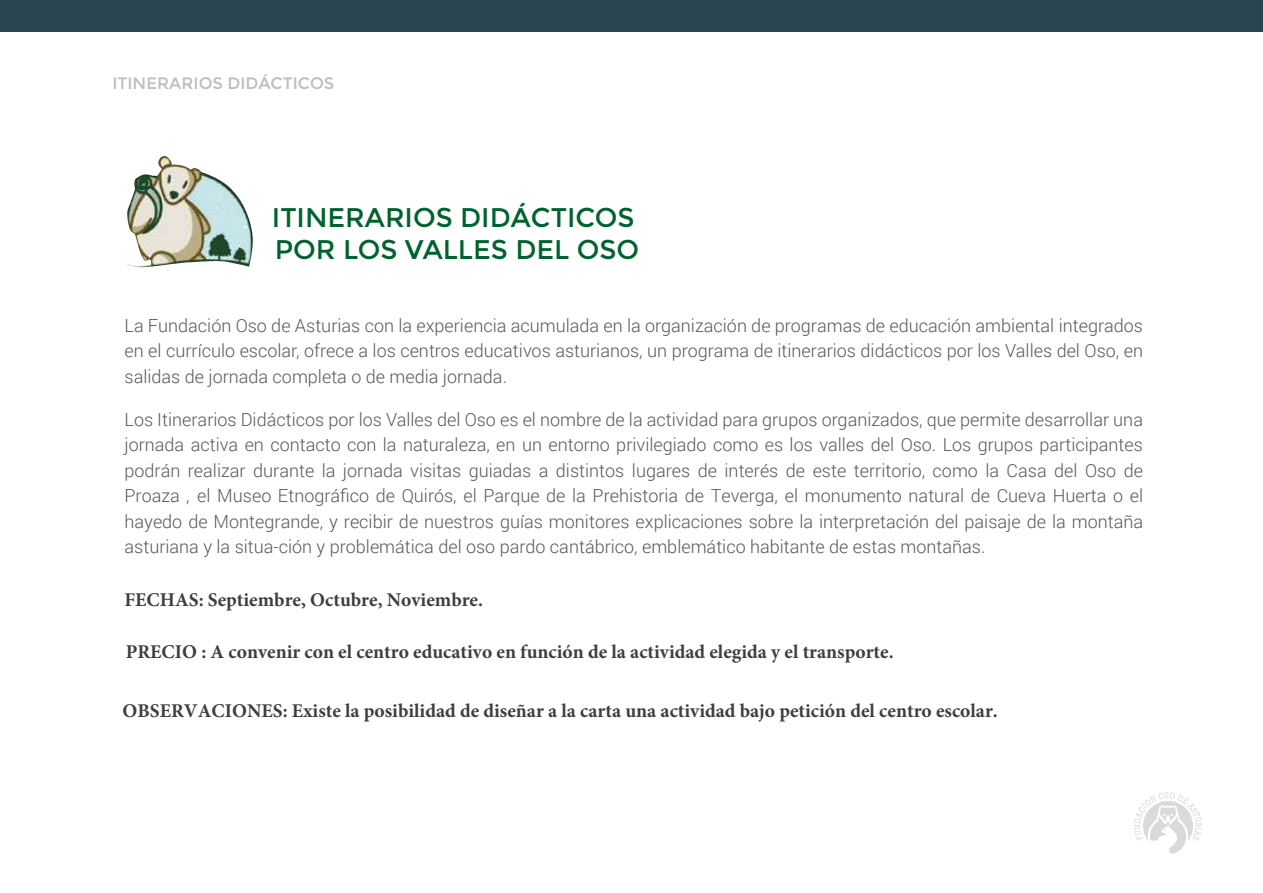
<style>
.page{position:relative;width:1263px;height:893px;background:#fff}
.page>*{position:absolute;margin:0;border:0;box-sizing:border-box;transform-origin:0 0}
.t1{font:27px/32.4px "Montserrat";color:#00632e}
.t2{font:700 19.5px "Minion Pro";color:#3e3d40}
.t3{font:300 18px/25.5px "Roboto";color:#58585a;text-align:justify}
.t4{font:16.5px "Montserrat";color:#bbbdbe}
</style>
<div class="page">
<img style="left:125px;top:156px;width:128px;height:112px">
<svg style="left:1134px;top:792px;width:68px;height:62px"></svg>
<div style="left:0;top:0;width:1263px;height:32px;background:#2a4552"></div>
<p class="t4" style="left:112px;top:74px;width:223px">ITINERARIOS DIDÁCTICOS</p>
<h1 class="t1" style="left:272px;top:201px;width:369px">ITINERARIOS DIDÁCTICOS<br>POR LOS VALLES DEL OSO</h1>
<p class="t3" style="left:124px;top:312px;width:1020px">La Fundación Oso de Asturias con la experiencia acumulada en la organización de programas de educación ambiental integrados en el currículo escolar, ofrece a los centros educativos asturianos, un programa de itinerarios didácticos por los Valles del Oso, en salidas de jornada completa o de media jornada.</p>
<p class="t3" style="left:124px;top:406px;width:1020px">Los Itinerarios Didácticos por los Valles del Oso es el nombre de la actividad para grupos organizados, que permite desarrollar una jornada activa en contacto con la naturaleza, en un entorno privilegiado como es los valles del Oso. Los grupos participantes podrán realizar durante la jornada visitas guiadas a distintos lugares de interés de este territorio, como la Casa del Oso de Proaza , el Museo Etnográfico de Quirós, el Parque de la Prehistoria de Teverga, el monumento natural de Cueva Huerta o el hayedo de Montegrande, y recibir de nuestros guías monitores explicaciones sobre la interpretación del paisaje de la montaña asturiana y la situa-ción y problemática del oso pardo cantábrico, emblemático habitante de estas montañas.</p>
<p class="t2" style="left:124px;top:586px;width:360px">FECHAS: Septiembre, Octubre, Noviembre.</p>
<p class="t2" style="left:126px;top:638px;width:769px">PRECIO : A convenir con el centro educativo en función de la actividad elegida y el transporte.</p>
<p class="t2" style="left:123px;top:697px;width:877px">OBSERVACIONES: Existe la posibilidad de diseñar a la carta una actividad bajo petición del centro escolar.</p>
</div>
